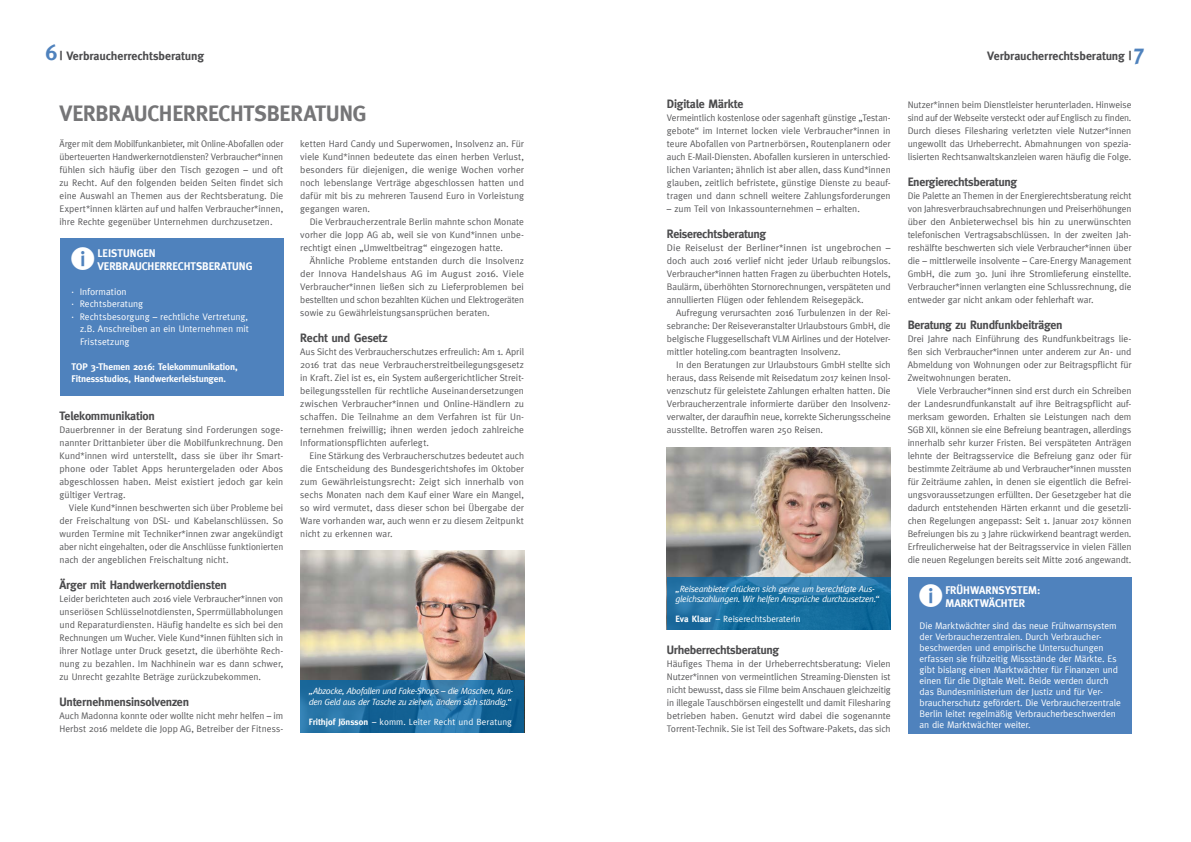
<style>
.page{position:relative;width:1191px;height:842px;background:#fff}
.page>*{position:absolute;margin:0;border:0;box-sizing:border-box;transform-origin:0 0}
.t1{font:700 22px "Meta";letter-spacing:-.005em;color:#757577}
.t2{font:700 22px "Meta";color:#4f82bd}
.t3{font:700 12px "Meta";letter-spacing:-.015em;color:#4b4b4d}
.t4{font:700 11px/13px "Meta";color:#fff}
.t5{font:9.5px/13px "Meta";color:#58585a;text-align:justify}
.t6{font:9.5px/11px "Meta";letter-spacing:-.005em;color:#fff}
.t7{font:9.5px/13px "Meta";color:#58585a;text-align:justify;scale:.96 1}
.t8{font:9.5px/13px "Meta";color:#58585a;text-align:justify;scale:1.04 1}
.t9{font:700 9.5px/12.5px "Meta";letter-spacing:-.01em;color:#fff}
.t10{font:italic 9px/10.8px "Meta";letter-spacing:-.03em;color:#fff}
.t11{font:9px "Meta";color:#fff}
.s1{font-weight:700}
</style>
<div class="page">
<img style="left:667px;top:447px;width:223px;height:130px">
<img style="left:300px;top:550px;width:224px;height:130px">
<svg style="left:667px;top:577px;width:223px;height:52px;background:#1d71a3"></svg>
<svg style="left:300px;top:680px;width:224px;height:52px;background:#1e6c9f"></svg>
<div style="left:60px;top:238px;width:223px;height:157px;background:#4f82bd"></div>
<div style="left:907px;top:577px;width:224px;height:156px;background:#4f82bd"></div>
<h1 class="t2" style="left:46px;top:40px;width:13px">6</h1>
<h1 class="t2" style="left:1133px;top:40px;width:13px">7</h1>
<p class="t3" style="left:667px;top:97px;width:78px">Digitale Märkte</p>
<p class="t5" style="left:667px;top:111px;width:225px">Vermeintlich kostenlose oder sagenhaft günstige „Testan&shy;gebote“ im Internet locken viele Verbraucher*innen in teure Abofallen von Partnerbörsen, Routenplanern oder auch E-Mail-Diensten. Abofallen kursieren in unterschied&shy;lichen Varianten; ähnlich ist aber allen, dass Kund*innen glauben, zeitlich befristete, günstige Dienste zu beauf&shy;tragen und dann schnell weitere Zahlungsforderungen</p>
<p class="t5" style="left:667px;top:202px;width:194px">– zum Teil von Inkassounternehmen – erhalten.</p>
<p class="t3" style="left:667px;top:227px;width:101px">Reiserechtsberatung</p>
<p class="t8" style="left:667px;top:241px;width:217px">Die Reiselust der Berliner*innen ist ungebrochen – doch auch 2016 verlief nicht jeder Urlaub reibungslos.<br>Verbraucher*innen hatten Fragen zu überbuchten Hotels, Baulärm, überhöhten Stornorechnungen, verspäteten und annullierten Flügen oder fehlendem Reisegepäck.</p>
<p class="t5" style="left:667px;top:306px;width:225px;text-indent:9px">Aufregung verursachten 2016 Turbulenzen in der Rei&shy;sebranche: Der Reiseveranstalter Urlaubstours GmbH, die belgische Fluggesellschaft VLM Airlines und der Hotelver&shy;mittler hoteling.com beantragten Insolvenz.</p>
<p class="t5" style="left:667px;top:358px;width:225px;text-indent:9px">In den Beratungen zur Urlaubstours GmbH stellte sich heraus, dass Reisende mit Reisedatum 2017 keinen Insol&shy;venzschutz für geleistete Zahlungen erhalten hatten. Die Verbraucherzentrale informierte darüber den Insolvenz&shy;verwalter, der daraufhin neue, korrekte Sicherungsscheine ausstellte. Betroffen waren 250 Reisen.</p>
<p class="t3" style="left:60px;top:49px;width:146px">| Verbraucherrechtsberatung</p>
<p class="t3" style="left:987px;top:49px;width:146px">Verbraucherrechtsberatung |</p>
<p class="t5" style="left:907px;top:98px;width:225px">Nutzer*innen beim Dienstleister herunterladen. Hinweise sind auf der Webseite versteckt oder auf Englisch zu finden.<br>Durch dieses Filesharing verletzten viele Nutzer*innen ungewollt das Urheberrecht. Abmahnungen von spezia&shy;lisierten Rechtsanwaltskanzleien waren häufig die Folge.</p>
<p class="t3" style="left:907px;top:175px;width:111px">Energierechtsberatung</p>
<p class="t5" style="left:907px;top:189px;width:225px">Die Palette an Themen in der Energierechtsberatung reicht von Jahresverbrauchsabrechnungen und Preiserhöhungen über den Anbieterwechsel bis hin zu unerwünschten telefonischen Vertragsabschlüssen. In der zweiten Jah&shy;reshälfte beschwerten sich viele Verbraucher*innen über die – mittlerweile insolvente – Care-Energy Management GmbH, die zum 30. Juni ihre Stromlieferung einstellte.<br>Verbraucher*innen verlangten eine Schlussrechnung, die entweder gar nicht ankam oder fehlerhaft war.</p>
<p class="t3" style="left:907px;top:318px;width:156px">Beratung zu Rundfunkbeiträgen</p>
<p class="t5" style="left:907px;top:332px;width:225px">Drei Jahre nach Einführung des Rundfunkbeitrags lie&shy;ßen sich Verbraucher*innen unter anderem zur An- und Abmeldung von Wohnungen oder zur Beitragspflicht für Zweitwohnungen beraten.</p>
<p class="t5" style="left:907px;top:384px;width:225px;text-indent:9px">Viele Verbraucher*innen sind erst durch ein Schreiben der Landesrundfunkanstalt auf ihre Beitragspflicht auf&shy;merksam geworden. Erhalten sie Leistungen nach dem SGB XII, können sie eine Befreiung beantragen, allerdings innerhalb sehr kurzer Fristen. Bei verspäteten Anträgen lehnte der Beitragsservice die Befreiung ganz oder für bestimmte Zeiträume ab und Verbraucher*innen mussten für Zeiträume zahlen, in denen sie eigentlich die Befrei&shy;ungsvoraussetzungen erfüllten. Der Gesetzgeber hat die dadurch entstehenden Härten erkannt und die gesetzli&shy;chen Regelungen angepasst: Seit 1. Januar 2017 können Befreiungen bis zu 3 Jahre rückwirkend beantragt werden.<br>Erfreulicherweise hat der Beitragsservice in vielen Fällen die neuen Regelungen bereits seit Mitte 2016 angewandt.</p>
<h1 class="t1" style="left:60px;top:101px;width:308px">VERBRAUCHERRECHTSBERATUNG</h1>
<p class="t7" style="left:60px;top:137px;width:234px">Ärger mit dem Mobilfunkanbieter, mit Online-Abofallen oder überteuerten Handwerkernotdiensten? Verbraucher*innen fühlen sich häufig über den Tisch gezogen – und oft zu Recht. Auf den folgenden beiden Seiten findet sich eine Auswahl an Themen aus der Rechtsberatung. Die Expert*innen klärten auf und halfen Verbraucher*innen, ihre Rechte gegenüber Unternehmen durchzusetzen.</p>
<p class="t5" style="left:300px;top:137px;width:225px">ketten Hard Candy und Superwomen, Insolvenz an. Für viele Kund*innen bedeutete das einen herben Verlust, besonders für diejenigen, die wenige Wochen vorher noch lebenslange Verträge abgeschlossen hatten und dafür mit bis zu mehreren Tausend Euro in Vorleistung gegangen waren.</p>
<p class="t5" style="left:300px;top:215px;width:225px;text-indent:9px">Die Verbraucherzentrale Berlin mahnte schon Monate vorher die Jopp AG ab, weil sie von Kund*innen unbe&shy;rechtigt einen „Umweltbeitrag“ eingezogen hatte.</p>
<p class="t5" style="left:300px;top:254px;width:225px;text-indent:9px">Ähnliche Probleme entstanden durch die Insolvenz der Innova Handelshaus AG im August 2016. Viele Verbraucher*innen ließen sich zu Lieferproblemen bei bestellten und schon bezahlten Küchen und Elektrogeräten sowie zu Gewährleistungsansprüchen beraten.</p>
<p class="t3" style="left:300px;top:331px;width:89px">Recht und Gesetz</p>
<p class="t5" style="left:300px;top:345px;width:225px">Aus Sicht des Verbraucherschutzes erfreulich: Am 1. April 2016 trat das neue Verbraucherstreitbeilegungsgesetz in Kraft. Ziel ist es, ein System außergerichtlicher Streit&shy;beilegungsstellen für rechtliche Auseinandersetzungen zwischen Verbraucher*innen und Online-Händlern zu schaffen. Die Teilnahme an dem Verfahren ist für Un&shy;ternehmen freiwillig; ihnen werden jedoch zahlreiche Informationspflichten auferlegt.</p>
<p class="t5" style="left:300px;top:449px;width:225px;text-indent:9px">Eine Stärkung des Verbraucherschutzes bedeutet auch die Entscheidung des Bundesgerichtshofes im Oktober zum Gewährleistungsrecht: Zeigt sich innerhalb von sechs Monaten nach dem Kauf einer Ware ein Mangel, so wird vermutet, dass dieser schon bei Übergabe der Ware vorhanden war, auch wenn er zu diesem Zeitpunkt nicht zu erkennen war.</p>
<p class="t4" style="left:97px;top:246px;width:157px">LEISTUNGEN<br>VERBRAUCHERRECHTSBERATUNG</p>
<p class="t6" style="left:72px;top:286px;width:57px">∙ Information</p>
<p class="t6" style="left:72px;top:298px;width:73px">∙ Rechtsberatung</p>
<p class="t6" style="left:72px;top:311px;width:178px">∙ Rechtsbesorgung – rechtliche Vertretung,</p>
<p class="t6" style="left:80px;top:323px;width:170px">z.B. Anschreiben an ein Unternehmen mit</p>
<p class="t6" style="left:80px;top:336px;width:51px">Fristsetzung</p>
<p class="t9" style="left:72px;top:360px;width:168px">TOP 3-Themen 2016: Telekommunikation,<br>Fitnessstudios, Handwerkerleistungen.</p>
<p class="t3" style="left:60px;top:409px;width:97px">Telekommunikation</p>
<p class="t5" style="left:60px;top:423px;width:225px">Dauerbrenner in der Beratung sind Forderungen soge&shy;nannter Drittanbieter über die Mobilfunkrechnung. Den Kund*innen wird unterstellt, dass sie über ihr Smart&shy;phone oder Tablet Apps heruntergeladen oder Abos abgeschlossen haben. Meist existiert jedoch gar kein gültiger Vertrag.</p>
<p class="t5" style="left:60px;top:501px;width:225px;text-indent:9px">Viele Kund*innen beschwerten sich über Probleme bei der Freischaltung von DSL- und Kabelanschlüssen. So wurden Termine mit Techniker*innen zwar angekündigt aber nicht eingehalten, oder die Anschlüsse funktionierten nach der angeblichen Freischaltung nicht.</p>
<p class="t3" style="left:60px;top:578px;width:169px">Ärger mit Handwerkernotdiensten</p>
<p class="t5" style="left:60px;top:592px;width:225px">Leider berichteten auch 2016 viele Verbraucher*innen von unseriösen Schlüsselnotdiensten, Sperrmüllabholungen und Reparaturdiensten. Häufig handelte es sich bei den Rechnungen um Wucher. Viele Kund*innen fühlten sich in ihrer Notlage unter Druck gesetzt, die überhöhte Rech&shy;nung zu bezahlen. Im Nachhinein war es dann schwer, zu Unrecht gezahlte Beträge zurückzubekommen.</p>
<p class="t3" style="left:60px;top:695px;width:131px">Unternehmensinsolvenzen</p>
<p class="t5" style="left:60px;top:709px;width:225px">Auch Madonna konnte oder wollte nicht mehr helfen – im<br>Herbst 2016 meldete die Jopp AG, Betreiber der Fitness-</p>
<p class="t4" style="left:945px;top:583px;width:96px">FRÜHWARNSYSTEM:<br>MARKTWÄCHTER</p>
<p class="t6" style="left:919px;top:620px;width:203px">Die Marktwächter sind das neue Frühwarnsystem der Verbraucherzentralen. Durch Verbraucher&shy;beschwerden und empirische Untersuchungen erfassen sie frühzeitig Missstände der Märkte. Es gibt bislang einen Marktwächter für Finanzen und einen für die Digitale Welt. Beide werden durch das Bundesministerium der Justiz und für Ver&shy;braucherschutz gefördert. Die Verbraucherzentrale Berlin leitet regelmäßig Verbraucherbeschwerden an die Marktwächter weiter.</p>
<p class="t10" style="left:675px;top:583px;width:205px">„Reiseanbieter drücken sich gerne um berechtigte Aus&shy;gleichszahlungen. Wir helfen Ansprüche durchzusetzen.“</p>
<p class="t11" style="left:675px;top:613px;width:127px"><span class="s1">Eva Klaar</span> – Reiserechtsberaterin</p>
<p class="t3" style="left:667px;top:643px;width:114px">Urheberrechtsberatung</p>
<p class="t5" style="left:667px;top:657px;width:225px">Häufiges Thema in der Urheberrechtsberatung: Vielen Nutzer*innen von vermeintlichen Streaming-Diensten ist nicht bewusst, dass sie Filme beim Anschauen gleichzeitig in illegale Tauschbörsen eingestellt und damit Filesharing betrieben haben. Genutzt wird dabei die sogenannte Torrent-Technik. Sie ist Teil des Software-Pakets, das sich</p>
<p class="t10" style="left:309px;top:686px;width:206px">„Abzocke, Abofallen und Fake-Shops – die Maschen, Kun&shy;den Geld aus der Tasche zu ziehen, ändern sich ständig.“</p>
<p class="t11" style="left:309px;top:716px;width:205px"><span class="s1">Frithjof Jönsson</span> – komm. Leiter Recht und Beratung</p>
</div>
